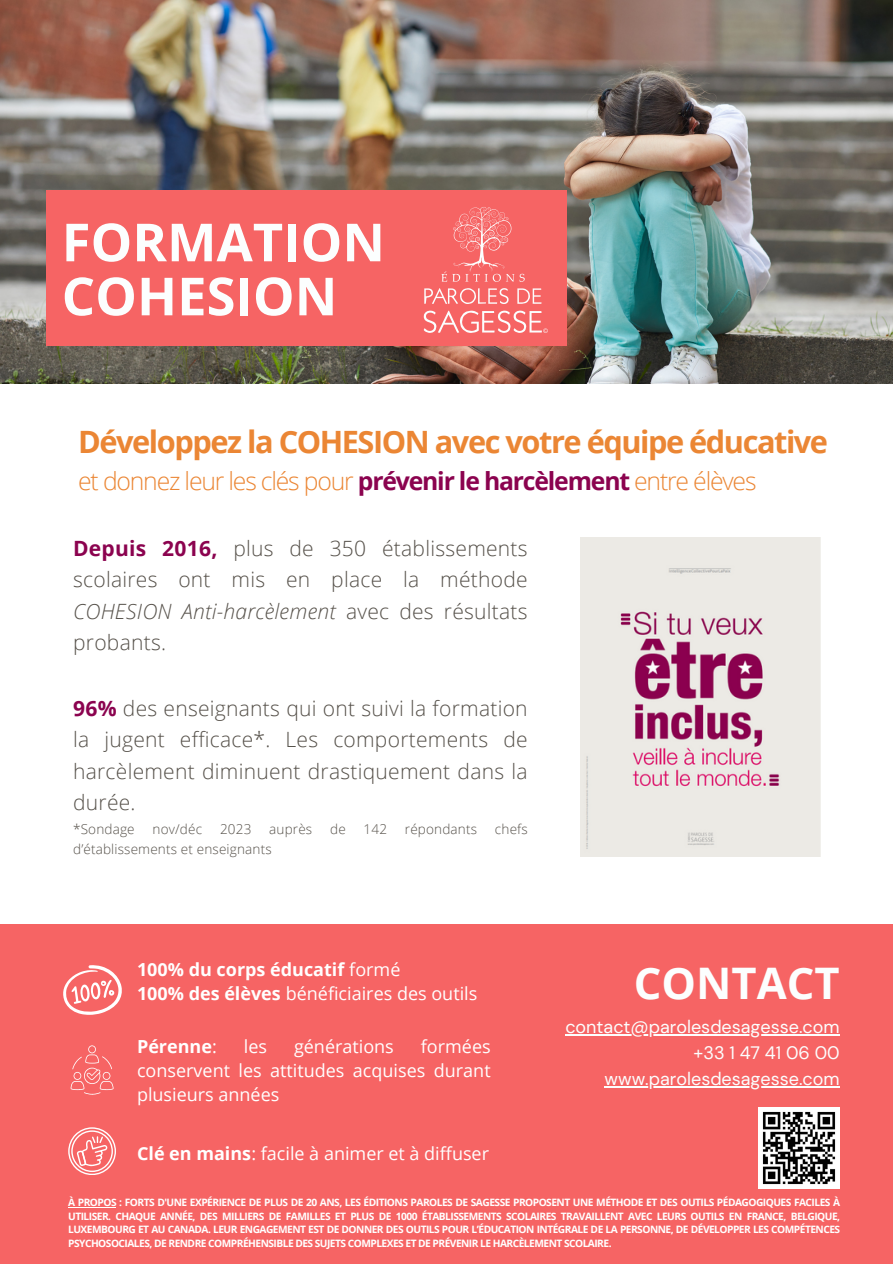
<style>
.page{position:relative;width:893px;height:1264px;background:#fff}
.page>*{position:absolute;margin:0;border:0;box-sizing:border-box;transform-origin:0 0}
.t1{font:700 52.5px/54px "Open Sans";color:#fcfefe}
.t2{font:700 43.5px "Open Sans";color:#fcfefe}
.t3{font:700 30.75px "Open Sans";letter-spacing:-.05em;color:#eb8634}
.t4{font:300 24.75px "Open Sans";letter-spacing:-.045em;color:#eb8634}
.t5{font:300 21px/31.5px "Open Sans";letter-spacing:.015em;color:#56514a;text-align:justify}
.t6{font:18px/24.3px "Open Sans";color:#fff;text-align:justify}
.t7{font:700 18px/24.3px "Open Sans";color:#fff}
.t8{font:18px "DM Sans";color:#fcfefe}
.t9{font:300 13.5px "Open Sans";letter-spacing:.015em;color:#56514a}
.t10{font:700 10.2px/13.6px "Open Sans";letter-spacing:-.05em;color:#fff;text-align:justify}
.s1{font-weight:700;color:#8b034f}
.s2{font-style:italic}
.s3{font-weight:400}
.s4{font-weight:700}
</style>
<div class="page">
<img style="left:580px;top:537px;width:239px;height:319px">
<img style="left:0;top:0;width:892px;height:383px">
<div style="left:47px;top:190px;width:520px;height:156px;background:#f66464"></div>
<svg style="left:423px;top:207px;width:125px;height:126px"></svg>
<div style="left:0;top:924px;width:892px;height:339px;background:#f66464"></div>
<hr style="left:565px;top:1034px;width:65px;height:1px;background:#fcfefe">
<hr style="left:630px;top:1034px;width:193px;height:1px;background:#fcfefe">
<svg style="left:823px;top:1034px;width:16px;height:1px"></svg>
<hr style="left:604px;top:1086px;width:235px;height:1px;background:#fcfefe">
<svg style="left:63px;top:965px;width:59px;height:49px"></svg>
<svg style="left:71px;top:1045px;width:42px;height:49px"></svg>
<svg style="left:68px;top:1127px;width:47px;height:47px"></svg>
<img style="left:758px;top:1107px;width:81px;height:81px">
<hr style="left:68px;top:1206px;width:48px;height:1px;background:#fff">
<p class="t1" style="left:62px;top:214px;width:325px">FORMATION<br>COHESION</p>
<h3 class="t3" style="left:78px;top:420px;width:751px">Développez la COHESION avec votre équipe éducative</h3>
<h3 class="t4" style="left:78px;top:464px;width:679px">et donnez leur les clés pour <span class="s1">prévenir le harcèlement</span> entre élèves</h3>
<h1 class="t5" style="left:73px;top:532px;width:456px"><span class="s1">Depuis 2016,</span> plus de 350 établissements scolaires ont mis en place la méthode <span class="s2">COHESION Anti-harcèlement</span> avec des résultats probants.</h1>
<h2 class="t5" style="left:73px;top:691px;width:456px"><span class="s1">96%</span> des enseignants qui ont suivi la formation la jugent efficace*. Les comportements de harcèlement diminuent drastiquement dans la durée.</h2>
<h2 class="t9" style="left:73px;top:819px;width:63px">*Sondage</h2>
<h2 class="t9" style="left:152px;top:819px;width:51px">nov/déc</h2>
<h2 class="t9" style="left:220px;top:819px;width:33px">2023</h2>
<h2 class="t9" style="left:269px;top:819px;width:44px">auprès</h2>
<h2 class="t9" style="left:330px;top:819px;width:17px">de</h2>
<h2 class="t9" style="left:363px;top:819px;width:25px">142</h2>
<h2 class="t9" style="left:405px;top:819px;width:74px">répondants</h2>
<h2 class="t9" style="left:495px;top:819px;width:34px">chefs</h2>
<h2 class="t9" style="left:73px;top:839px;width:200px">d’établissements et enseignants</h2>
<p class="t7" style="left:137px;top:957px;width:342px">100% du corps éducatif <span class="s3">formé<br></span>100% des élèves <span class="s3">bénéficiaires des outils</span></p>
<p class="t7" style="left:137px;top:1033px;width:81px">Pérenne<span class="s3">:</span></p>
<p class="t6" style="left:244px;top:1033px;width:25px">les</p>
<p class="t6" style="left:294px;top:1033px;width:101px">générations</p>
<p class="t6" style="left:137px;top:1033px;width:355px;text-indent:284px">formées conservent les attitudes acquises durant plusieurs années</p>
<h3 class="t2" style="left:633px;top:952px;width:207px">CONTACT</h3>
<h3 class="t8" style="left:565px;top:1015px;width:276px">contact@parolesdesagesse.com</h3>
<p class="t8" style="left:693px;top:1041px;width:148px">+33 1 47 41 06 00</p>
<p class="t8" style="left:604px;top:1067px;width:236px">www.parolesdesagesse.com</p>
<h4 class="t6" style="left:137px;top:1141px;width:353px"><span class="s4">Clé en mains</span>: facile à animer et à diffuser</h4>
<h4 class="t10" style="left:68px;top:1195px;width:773px">À PROPOS : FORTS D'UNE EXPÉRIENCE DE PLUS DE 20 ANS, LES ÉDITIONS PAROLES DE SAGESSE PROPOSENT UNE MÉTHODE ET DES OUTILS PÉDAGOGIQUES FACILES À UTILISER. CHAQUE ANNÉE, DES MILLIERS DE FAMILLES ET PLUS DE 1000 ÉTABLISSEMENTS SCOLAIRES TRAVAILLENT AVEC LEURS OUTILS EN FRANCE, BELGIQUE, LUXEMBOURG ET AU CANADA. LEUR ENGAGEMENT EST DE DONNER DES OUTILS POUR L’ÉDUCATION INTÉGRALE DE LA PERSONNE, DE DÉVELOPPER LES COMPÉTENCES PSYCHOSOCIALES, DE RENDRE COMPRÉHENSIBLE DES SUJETS COMPLEXES ET DE PRÉVENIR LE HARCÈLEMENT SCOLAIRE.</h4>
</div>
